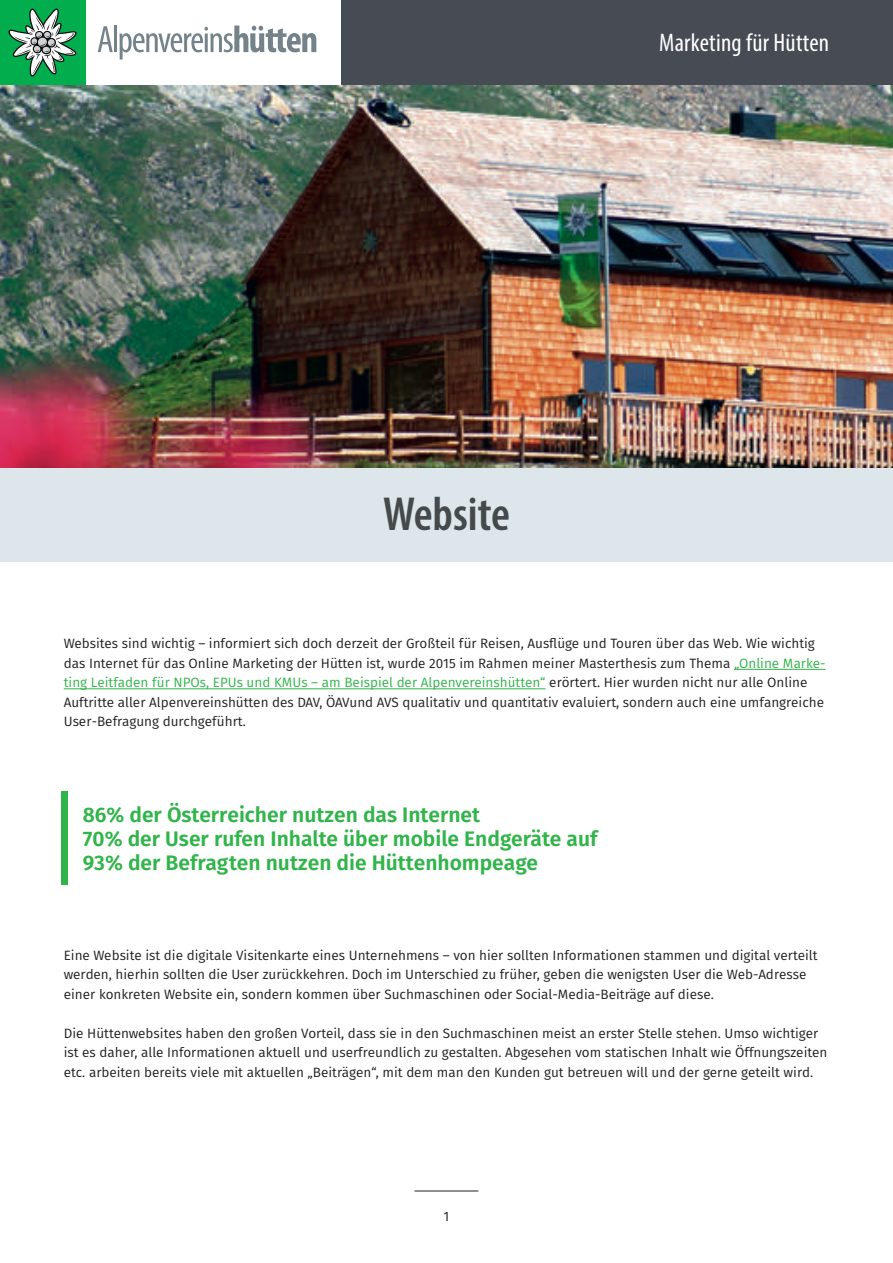
<style>
.page{position:relative;width:893px;height:1263px;background:#fff}
.page>*{position:absolute;margin:0;border:0;box-sizing:border-box;transform-origin:0 0}
.t1{font:600 condensed 48px "Myriad Pro";color:#45494a}
.t2{font:condensed 25.5px "Myriad Pro";letter-spacing:.01em;color:#fff}
.t3{font:600 21px/24px "Fira Sans";color:#31b44a}
.t4{font:13.5px/19.5px "Fira Sans";color:#231f20}
.s1{color:#31b44a}
</style>
<div class="page">
<hr style="left:415px;top:1191px;width:63px;height:1px;background:#231f20">
<div style="left:0;top:468px;width:893px;height:93px;background:#dce6eb"></div>
<div style="left:0;top:0;width:893px;height:172px;background:#464b54"></div>
<hr style="left:734px;top:669px;width:92px;height:1px;background:#31b44a">
<hr style="left:64px;top:688px;width:482px;height:1px;background:#31b44a">
<div style="left:0;top:0;width:340px;height:85px;background:#fff"></div>
<div style="left:0;top:0;width:85px;height:85px;background:#01ad4c"></div>
<svg style="left:8px;top:8px;width:69px;height:69px"></svg>
<svg style="left:98px;top:26px;width:15px;height:26px"></svg>
<hr style="left:114px;top:26px;width:3px;height:26px;background:#748389">
<svg style="left:119px;top:26px;width:197px;height:33px"></svg>
<img style="left:0;top:85px;width:893px;height:383px">
<div style="left:62px;top:791px;width:6px;height:93px;background:#31b44a"></div>
<h2 class="t2" style="left:659px;top:27px;width:171px">Marketing für Hütten</h2>
<h1 class="t1" style="left:383px;top:485px;width:128px">Website</h1>
<p class="t4" style="left:64px;top:635px;width:763px">Websites sind wichtig – informiert sich doch derzeit der Großteil für Reisen, Ausflüge und Touren über das Web. Wie wichtig das Internet für das Online Marketing der Hütten ist, wurde 2015 im Rahmen meiner Masterthesis zum Thema <span class="s1">„Online Marke&shy;ting Leitfaden für NPOs, EPUs und KMUs – am Beispiel der Alpenvereinshütten“</span> erörtert. Hier wurden nicht nur alle Online Auftritte aller Alpenvereinshütten des DAV, ÖAVund AVS qualitativ und quantitativ evaluiert, sondern auch eine umfangreiche User-Befragung durchgeführt.</p>
<h3 class="t3" style="left:83px;top:804px;width:516px">86% der Österreicher nutzen das Internet<br>70% der User rufen Inhalte über mobile Endgeräte auf<br>93% der Befragten nutzen die Hüttenhompeage</h3>
<p class="t4" style="left:64px;top:946px;width:755px">Eine Website ist die digitale Visitenkarte eines Unternehmens – von hier sollten Informationen stammen und digital verteilt werden, hierhin sollten die User zurückkehren. Doch im Unterschied zu früher, geben die wenigsten User die Web-Adresse einer konkreten Website ein, sondern kommen über Suchmaschinen oder Social-Media-Beiträge auf diese.</p>
<p class="t4" style="left:64px;top:1024px;width:765px">Die Hüttenwebsites haben den großen Vorteil, dass sie in den Suchmaschinen meist an erster Stelle stehen. Umso wichtiger ist es daher, alle Informationen aktuell und userfreundlich zu gestalten. Abgesehen vom statischen Inhalt wie Öffnungszeiten etc. arbeiten bereits viele mit aktuellen „Beiträgen“, mit dem man den Kunden gut betreuen will und der gerne geteilt wird.</p>
<p class="t4" style="left:444px;top:1207px;width:7px">1</p>
</div>
